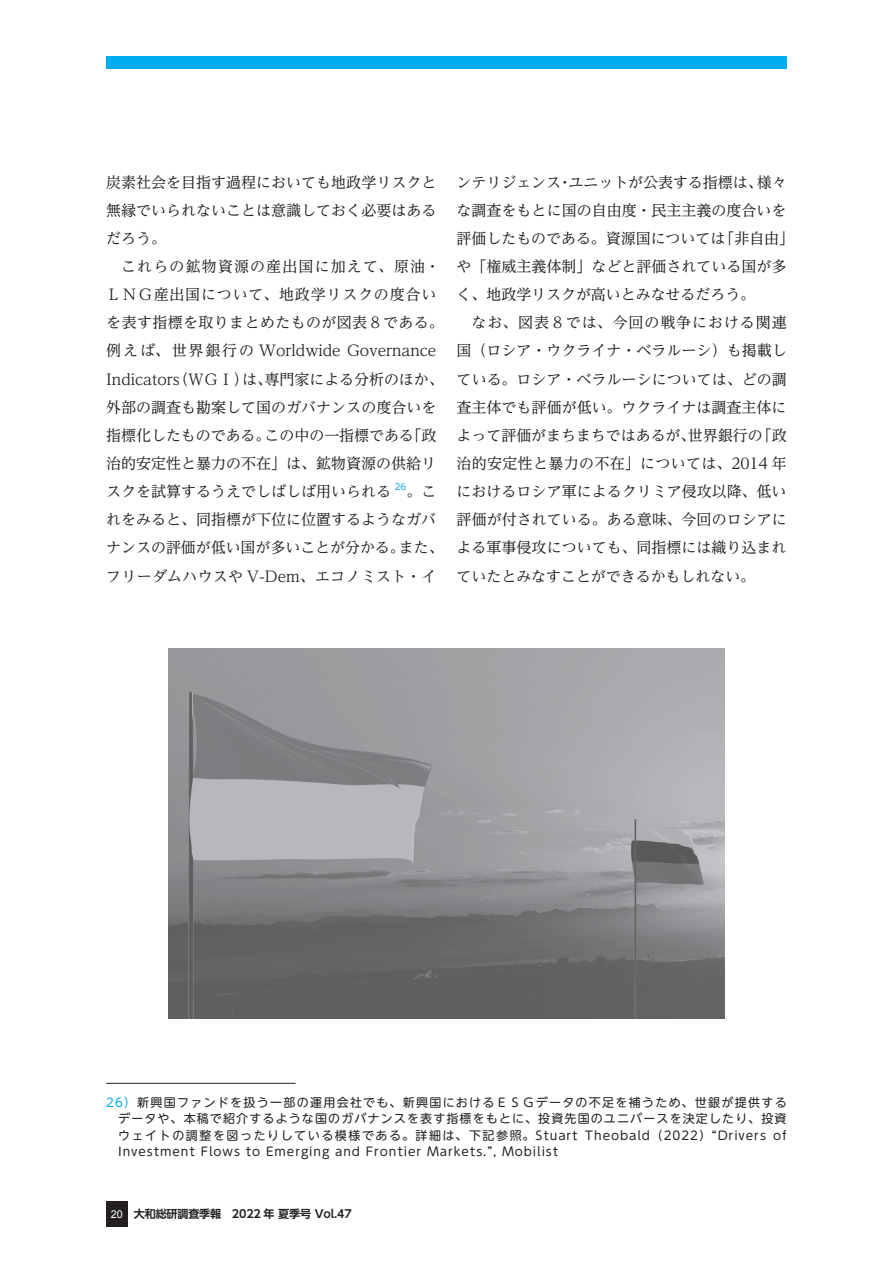
<style>
.page{position:relative;width:893px;height:1263px;background:#fff}
.page>*{position:absolute;margin:0;border:0;box-sizing:border-box;transform-origin:0 0}
.t1{font:15px/28.2px "UD Reimin Pr 6";color:#231f20}
.t2{font:12px/16.5px "UD Shin M Go Pr 6";letter-spacing:.075em;color:#231f20;text-align:justify}
.t3{font:700 11.1px "UD Shin Go Pr 6 De";letter-spacing:-.01em;color:#231f20}
.t4{font:8.7px "UD Shin M Go Pr 6";color:#00aeef}
.s1{color:#00aeef}
.s2{font-family:"Arial";font-weight:400;font-size:10.8px;color:#fff}
</style>
<div class="page">
<div style="left:106px;top:56px;width:681px;height:13px;background:#00aeef"></div>
<div style="left:106px;top:1201px;width:22px;height:26px;background:#231f20"></div>
<hr style="left:106px;top:1083px;width:190px;height:1px;background:#231f20">
<img style="left:169px;top:648px;width:555px;height:370px">
<p class="t1" style="left:106px;top:167px;width:331px;text-align:justify">炭素社会を目指す過程においても地政学リスクと無縁でいられないことは意識しておく必要はあるだろう。</p>
<p class="t1" style="left:106px;top:252px;width:339px;text-indent:15px">これらの鉱物資源の産出国に加えて、原油・<br>ＬＮＧ産出国について、地政学リスクの度合いを表す指標を取りまとめたものが図表８である。例えば、世界銀行の Worldwide Governance<br>Indicators（ＷＧＩ）は、専門家による分析のほか、外部の調査も勘案して国のガバナンスの度合いを指標化したものである。この中の一指標である「政治的安定性と暴力の不在」は、鉱物資源の供給リスクを試算するうえでしばしば用いられる</p>
<p class="t4" style="left:395px;top:479px;width:13px">26</p>
<p class="t1" style="left:106px;top:477px;width:339px;text-indent:300px">。これをみると、同指標が下位に位置するようなガバナンスの評価が低い国が多いことが分かる。また、フリーダムハウスや V-Dem、エコノミスト・イ</p>
<p class="t1" style="left:457px;top:167px;width:339px">ンテリジェンス・ユニットが公表する指標は、様々な調査をもとに国の自由度・民主主義の度合いを評価したものである。資源国については「非自由」や「権威主義体制」などと評価されている国が多く、地政学リスクが高いとみなせるだろう。</p>
<p class="t1" style="left:457px;top:308px;width:332px;text-align:justify;text-indent:15px">なお、図表８では、今回の戦争における関連国（ロシア・ウクライナ・ベラルーシ）も掲載している。ロシア・ベラルーシについては、どの調査主体でも評価が低い。ウクライナは調査主体によって評価がまちまちではあるが、世界銀行の「政治的安定性と暴力の不在」については、2014 年におけるロシア軍によるクリミア侵攻以降、低い評価が付されている。ある意味、今回のロシアによる軍事侵攻についても、同指標には織り込まれていたとみなすことができるかもしれない。</p>
<p class="t2" style="left:118px;top:1093px;width:670px;text-indent:-12px"><span class="s1">26）</span>新興国ファンドを扱う一部の運用会社でも、新興国におけるＥＳＧデータの不足を補うため、世銀が提供するデータや、本稿で紹介するような国のガバナンスを表す指標をもとに、投資先国のユニバースを決定したり、投資ウェイトの調整を図ったりしている模様である。詳細は、下記参照。Stuart Theobald（2022）“Drivers of Investment Flows to Emerging and Frontier Markets.”, Mobilist</p>
<p class="t3" style="left:111px;top:1205px;width:242px"><span class="s2">20</span> 大和総研調査季報　2022 年 夏季号 Vol.47</p>
</div>
